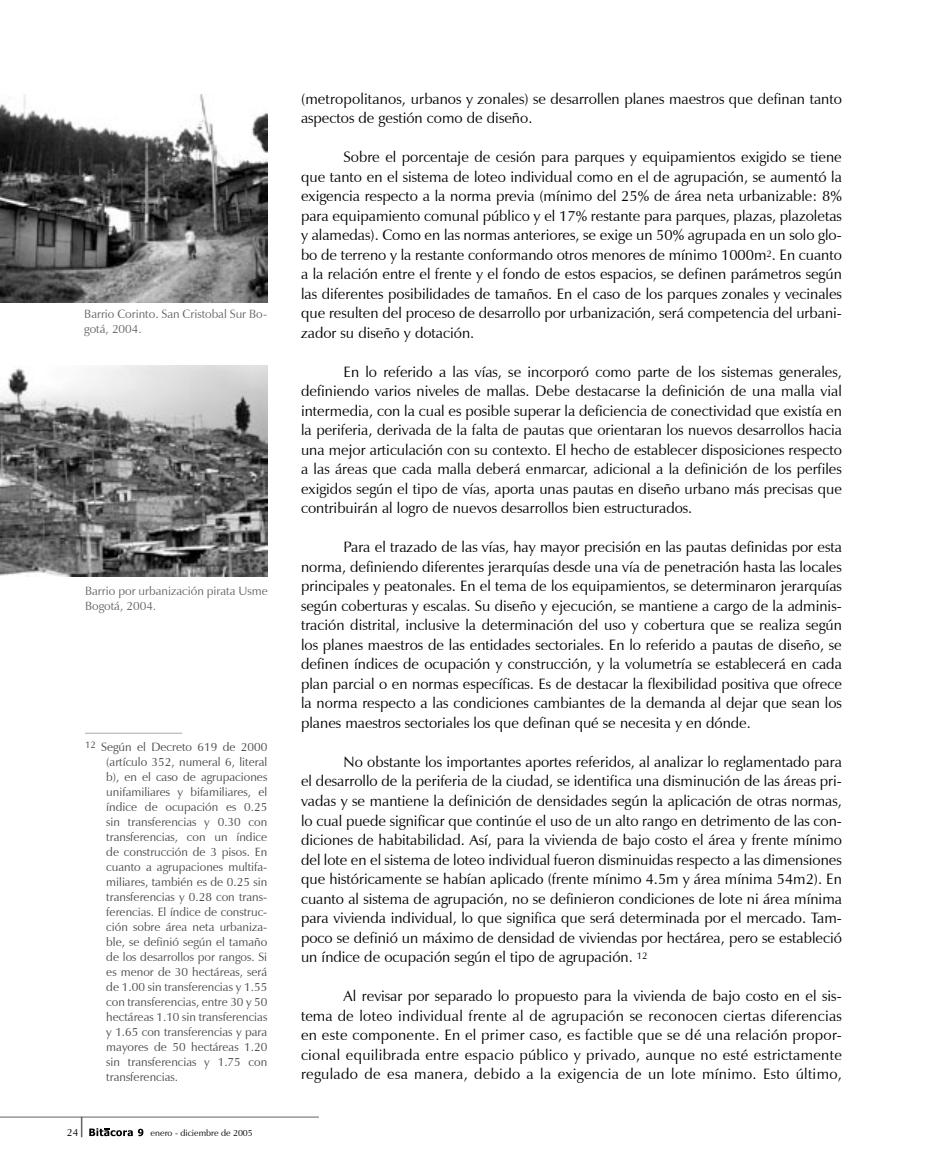
<style>
.page{position:relative;width:927px;height:1170px;background:#fff}
.page>*{position:absolute;margin:0;border:0;box-sizing:border-box;transform-origin:0 0}
.pal_texto{font:15px/19.5px "Zapf Humanist 601 BT";color:#000;text-align:justify}
.pa_pie_de_pag{font:12px/15px "Zapf Humanist 601 BT";color:#484848;text-align:justify}
.pa_pie_de_foto{font:12px/15px "Zapf Humanist 601 BT";color:#636363}
.t1{font:10.5px "Zapf Humanist 601 BT";color:#000}
.t2{font:9px "Zapf Humanist 601 BT";color:#000}
</style>
<div class="page">
<hr style="left:0;top:1116px;width:319px;height:1px;background:#636363">
<svg style="left:81px;top:1116px;width:1px;height:21px"></svg>
<svg style="left:89px;top:1128px;width:54px;height:8px"></svg>
<hr style="left:85px;top:732px;width:97px;height:1px;background:#aaa">
<img style="left:0;top:366px;width:268px;height:211px">
<img style="left:0;top:94px;width:267px;height:208px">
<p class="pa_pie_de_foto" style="left:84px;top:306px;width:184px">Barrio Corinto. San Cristobal Sur Bo&shy;gotá, 2004.</p>
<p class="pa_pie_de_foto" style="left:85px;top:583px;width:184px">Barrio por urbanización pirata Usme<br>Bogotá, 2004.</p>
<p class="pa_pie_de_pag" style="left:106px;top:739px;width:162px;text-indent:-21px"><sup>12</sup> Según el Decreto 619 de 2000 (artículo 352, numeral 6, literal b), en el caso de agrupaciones unifamiliares y bifamiliares, el índice de ocupación es 0.25 sin transferencias y 0.30 con transferencias, con un índice de construcción de 3 pisos. En cuanto a agrupaciones multifa&shy;miliares, también es de 0.25 sin transferencias y 0.28 con trans&shy;ferencias. El índice de construc&shy;ción sobre área neta urbaniza&shy;ble, se definió según el tamaño de los desarrollos por rangos. Si es menor de 30 hectáreas, será de 1.00 sin transferencias y 1.55 con transferencias, entre 30 y 50 hectáreas 1.10 sin transferencias y 1.65 con transferencias y para mayores de 50 hectáreas 1.20 sin transferencias y 1.75 con transferencias.</p>
<p class="t1" style="left:67px;top:1125px;width:13px">24</p>
<p class="t2" style="left:151px;top:1127px;width:104px">enero - diciembre de 2005</p>
<p class="pal_texto" style="left:301px;top:89px;width:542px">(metropolitanos, urbanos y zonales) se desarrollen planes maestros que definan tanto aspectos de gestión como de diseño.</p>
<p class="pal_texto" style="left:301px;top:147px;width:542px;text-indent:43px">Sobre el porcentaje de cesión para parques y equipamientos exigido se tiene que tanto en el sistema de loteo individual como en el de agrupación, se aumentó la exigencia respecto a la norma previa (mínimo del 25% de área neta urbanizable: 8% para equipamiento comunal público y el 17% restante para parques, plazas, plazoletas y alamedas). Como en las normas anteriores, se exige un 50% agrupada en un solo glo&shy;bo de terreno y la restante conformando otros menores de mínimo 1000m<sup>2</sup>. En cuanto a la relación entre el frente y el fondo de estos espacios, se definen parámetros según las diferentes posibilidades de tamaños. En el caso de los parques zonales y vecinales que resulten del proceso de desarrollo por urbanización, será competencia del urbani&shy;zador su diseño y dotación.</p>
<p class="pal_texto" style="left:301px;top:362px;width:542px;text-indent:43px">En lo referido a las vías, se incorporó como parte de los sistemas generales, definiendo varios niveles de mallas. Debe destacarse la definición de una malla vial intermedia, con la cual es posible superar la deficiencia de conectividad que existía en la periferia, derivada de la falta de pautas que orientaran los nuevos desarrollos hacia una mejor articulación con su contexto. El hecho de establecer disposiciones respecto a las áreas que cada malla deberá enmarcar, adicional a la definición de los perfiles exigidos según el tipo de vías, aporta unas pautas en diseño urbano más precisas que contribuirán al logro de nuevos desarrollos bien estructurados.</p>
<p class="pal_texto" style="left:301px;top:537px;width:542px;text-indent:43px">Para el trazado de las vías, hay mayor precisión en las pautas definidas por esta norma, definiendo diferentes jerarquías desde una vía de penetración hasta las locales principales y peatonales. En el tema de los equipamientos, se determinaron jerarquías según coberturas y escalas. Su diseño y ejecución, se mantiene a cargo de la adminis&shy;tración distrital, inclusive la determinación del uso y cobertura que se realiza según los planes maestros de las entidades sectoriales. En lo referido a pautas de diseño, se definen índices de ocupación y construcción, y la volumetría se establecerá en cada plan parcial o en normas específicas. Es de destacar la flexibilidad positiva que ofrece la norma respecto a las condiciones cambiantes de la demanda al dejar que sean los planes maestros sectoriales los que definan qué se necesita y en dónde.</p>
<p class="pal_texto" style="left:301px;top:752px;width:542px;text-indent:43px">No obstante los importantes aportes referidos, al analizar lo reglamentado para el desarrollo de la periferia de la ciudad, se identifica una disminución de las áreas pri&shy;vadas y se mantiene la definición de densidades según la aplicación de otras normas, lo cual puede significar que continúe el uso de un alto rango en detrimento de las con&shy;diciones de habitabilidad. Así, para la vivienda de bajo costo el área y frente mínimo del lote en el sistema de loteo individual fueron disminuidas respecto a las dimensiones que históricamente se habían aplicado (frente mínimo 4.5m y área mínima 54m2). En cuanto al sistema de agrupación, no se definieron condiciones de lote ni área mínima para vivienda individual, lo que significa que será determinada por el mercado. Tam&shy;poco se definió un máximo de densidad de viviendas por hectárea, pero se estableció un índice de ocupación según el tipo de agrupación. <sup>12</sup></p>
<p class="pal_texto" style="left:301px;top:986px;width:542px;text-indent:43px">Al revisar por separado lo propuesto para la vivienda de bajo costo en el sis&shy;tema de loteo individual frente al de agrupación se reconocen ciertas diferencias en este componente. En el primer caso, es factible que se dé una relación propor&shy;cional equilibrada entre espacio público y privado, aunque no esté estrictamente regulado de esa manera, debido a la exigencia de un lote mínimo. Esto último,</p>
</div>
